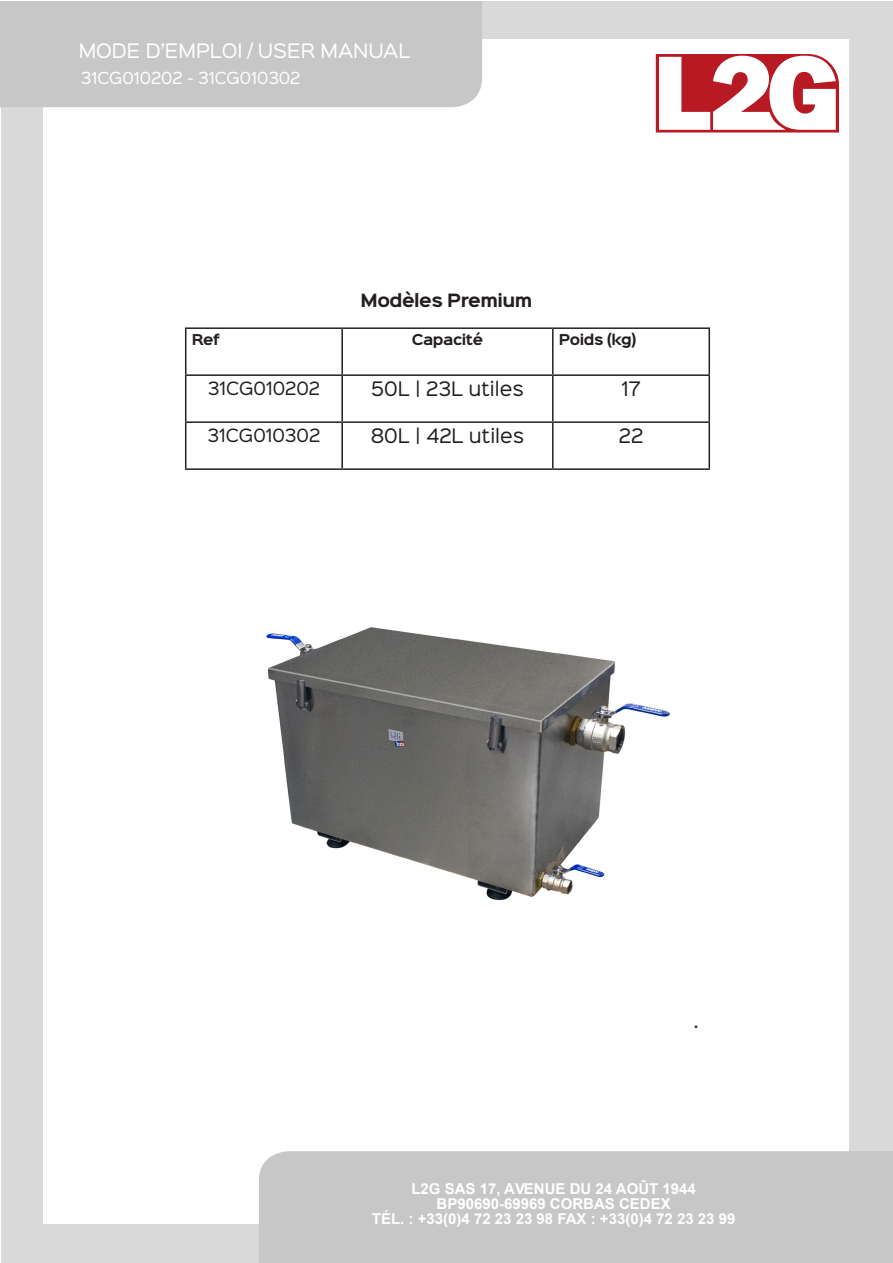
<style>
.page{position:relative;width:893px;height:1263px;background:#fff}
.page>*{position:absolute;margin:0;border:0;box-sizing:border-box;transform-origin:0 0}
.t1{font:18px "Sinkin Sans 400";color:#231f20}
.t2{font:18px "Sinkin Sans 400";color:#fff}
.t3{font:16.5px "Sinkin Sans 400";color:#231f20}
.t4{font:700 16.5px "Sinkin Sans 700";letter-spacing:-.03em;color:#231f20}
.t5{font:700 16.5px "Roboto";color:#1c1c1c}
.t6{font:700 15px/15px "Arial";color:#fff;text-align:center}
.t7{font:15px "Sinkin Sans 400";color:#fff}
.t8{font:700 13.5px "Sinkin Sans 700";letter-spacing:-.03em;color:#231f20}
</style>
<div class="page">
<div style="left:1px;top:1px;width:891px;height:1262px;background:#d9d9d9"></div>
<div style="left:43px;top:39px;width:805px;height:1184px;background:#fff"></div>
<div style="left:1px;top:1px;width:481px;height:106px;background:#c7c7c7"></div>
<div style="left:259px;top:1151px;width:633px;height:112px;background:#c7c7c7"></div>
<svg style="left:656px;top:54px;width:183px;height:78px"></svg>
<img style="left:266px;top:627px;width:404px;height:274px">
<hr style="left:185px;top:327px;width:157px;height:2px;background:#231f20">
<hr style="left:185px;top:329px;width:1px;height:45px;background:#231f20">
<hr style="left:342px;top:327px;width:211px;height:2px;background:#231f20">
<hr style="left:341px;top:329px;width:2px;height:45px;background:#231f20">
<hr style="left:553px;top:327px;width:157px;height:2px;background:#231f20">
<hr style="left:552px;top:329px;width:2px;height:45px;background:#231f20">
<hr style="left:708px;top:329px;width:2px;height:45px;background:#231f20">
<hr style="left:185px;top:374px;width:157px;height:2px;background:#231f20">
<hr style="left:185px;top:376px;width:1px;height:45px;background:#231f20">
<hr style="left:342px;top:374px;width:211px;height:2px;background:#231f20">
<hr style="left:341px;top:376px;width:2px;height:45px;background:#231f20">
<hr style="left:553px;top:374px;width:157px;height:2px;background:#231f20">
<hr style="left:552px;top:376px;width:2px;height:45px;background:#231f20">
<hr style="left:708px;top:376px;width:2px;height:45px;background:#231f20">
<hr style="left:185px;top:421px;width:157px;height:2px;background:#231f20">
<hr style="left:185px;top:423px;width:1px;height:45px;background:#231f20">
<hr style="left:342px;top:421px;width:211px;height:2px;background:#231f20">
<hr style="left:341px;top:423px;width:2px;height:45px;background:#231f20">
<hr style="left:553px;top:421px;width:157px;height:2px;background:#231f20">
<hr style="left:552px;top:423px;width:2px;height:45px;background:#231f20">
<hr style="left:708px;top:423px;width:2px;height:45px;background:#231f20">
<hr style="left:185px;top:468px;width:157px;height:2px;background:#231f20">
<hr style="left:342px;top:468px;width:211px;height:2px;background:#231f20">
<hr style="left:553px;top:468px;width:157px;height:2px;background:#231f20">
<p class="t2" style="left:79px;top:36px;width:333px">MODE D’EMPLOI / USER MANUAL</p>
<p class="t7" style="left:81px;top:65px;width:221px">31CG010202 - 31CG010302</p>
<p class="t4" style="left:360px;top:291px;width:173px">Modèles Premium</p>
<p class="t8" style="left:192px;top:333px;width:30px">Ref</p>
<p class="t8" style="left:412px;top:333px;width:73px">Capacité</p>
<p class="t8" style="left:559px;top:333px;width:79px">Poids (kg)</p>
<p class="t3" style="left:208px;top:374px;width:114px">31CG010202</p>
<p class="t1" style="left:371px;top:373px;width:154px">50L | 23L utiles</p>
<p class="t1" style="left:621px;top:373px;width:21px">17</p>
<p class="t3" style="left:208px;top:421px;width:114px">31CG010302</p>
<p class="t1" style="left:371px;top:420px;width:155px">80L | 42L utiles</p>
<p class="t1" style="left:619px;top:420px;width:26px">22</p>
<p class="t5" style="left:694px;top:1010px;width:6px">.</p>
<p class="t6" style="left:372px;top:1181px;width:365px">L2G SAS 17, AVENUE DU 24 AOÛT 1944<br>BP90690-69969 CORBAS CEDEX<br>TÉL. : +33(0)4 72 23 23 98 FAX : +33(0)4 72 23 23 99</p>
</div>
